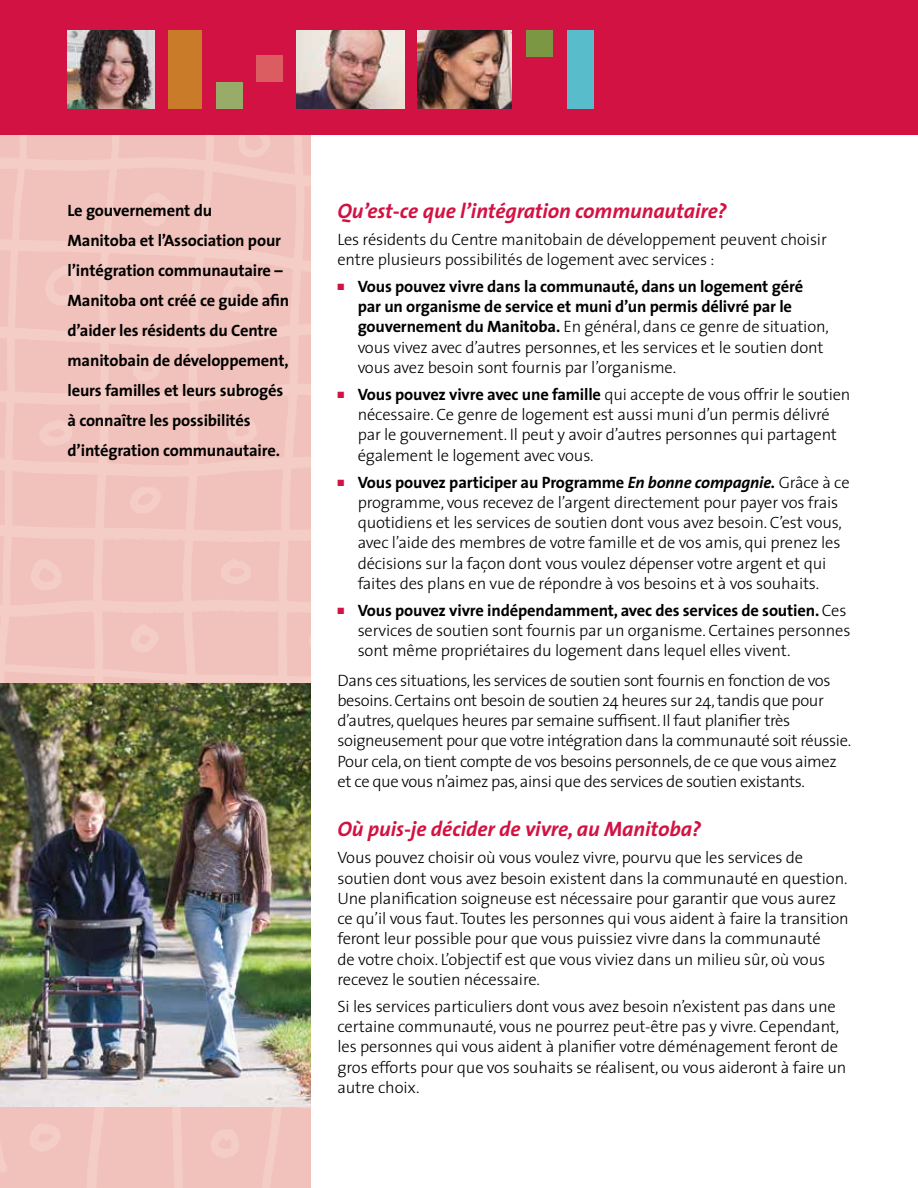
<style>
.page{position:relative;width:918px;height:1188px;background:#fff}
.page>*{position:absolute;margin:0;border:0;box-sizing:border-box;transform-origin:0 0}
.t1{font:italic 700 21px "The Sans";letter-spacing:-.005em;color:#d21242}
.t2{font:300 16.5px/20.2px "The Sans";letter-spacing:-.01em;color:#000}
.t3{font:700 16.5px/30px "The Sans";letter-spacing:-.01em;color:#000}
.s1{color:#d21242}
.s2{font-weight:700}
.s3{font-weight:700;font-style:italic}
</style>
<div class="page">
<img style="left:0;top:135px;width:310px;height:1053px">
<div style="left:0;top:0;width:918px;height:135px;background:#d21242"></div>
<img style="left:0;top:683px;width:310px;height:424px">
<div style="left:567px;top:30px;width:27px;height:79px;background:#58bccb"></div>
<div style="left:526px;top:30px;width:27px;height:27px;background:#7c9743"></div>
<img style="left:297px;top:30px;width:107px;height:79px">
<img style="left:418px;top:30px;width:94px;height:79px">
<div style="left:256px;top:55px;width:27px;height:27px;background:#db5d61"></div>
<div style="left:216px;top:82px;width:27px;height:27px;background:#99ab69"></div>
<div style="left:168px;top:30px;width:34px;height:79px;background:#ca7b2a"></div>
<img style="left:68px;top:30px;width:86px;height:79px">
<p class="t3" style="left:68px;top:195px;width:223px">Le gouvernement du<br>Manitoba et l’Association pour l’intégration communautaire –<br>Manitoba ont créé ce guide afin d’aider les résidents du Centre manitobain de développement, leurs familles et leurs subrogés à connaître les possibilités d’intégration communautaire.</p>
<p class="t1" style="left:338px;top:193px;width:391px">Qu’est-ce que l’intégration communautaire?</p>
<p class="t2" style="left:338px;top:228px;width:491px">Les résidents du Centre manitobain de développement peuvent choisir entre plusieurs possibilités de logement avec services :</p>
<p class="t2" style="left:358px;top:276px;width:473px;text-indent:-20px"><span class="s1">■</span> <span class="s2">Vous pouvez vivre dans la communauté, dans un logement géré par un organisme de service et muni d’un permis délivré par le gouvernement du Manitoba.</span> En général, dans ce genre de situation, vous vivez avec d’autres personnes, et les services et le soutien dont vous avez besoin sont fournis par l’organisme.</p>
<p class="t2" style="left:358px;top:384px;width:494px;text-indent:-20px"><span class="s1">■</span> <span class="s2">Vous pouvez vivre avec une famille</span> qui accepte de vous offrir le soutien nécessaire. Ce genre de logement est aussi muni d’un permis délivré par le gouvernement. Il peut y avoir d’autres personnes qui partagent également le logement avec vous.</p>
<p class="t2" style="left:358px;top:471px;width:493px;text-indent:-20px"><span class="s1">■</span> <span class="s2">Vous pouvez participer au Programme</span> <span class="s3">En bonne compagnie.</span> Grâce à ce programme, vous recevez de l’argent directement pour payer vos frais quotidiens et les services de soutien dont vous avez besoin. C’est vous, avec l’aide des membres de votre famille et de vos amis, qui prenez les décisions sur la façon dont vous voulez dépenser votre argent et qui faites des plans en vue de répondre à vos besoins et à vos souhaits.</p>
<p class="t2" style="left:358px;top:600px;width:494px;text-indent:-20px"><span class="s1">■</span> <span class="s2">Vous pouvez vivre indépendamment, avec des services de soutien.</span> Ces services de soutien sont fournis par un organisme. Certaines personnes sont même propriétaires du logement dans lequel elles vivent.</p>
<p class="t2" style="left:338px;top:669px;width:515px">Dans ces situations, les services de soutien sont fournis en fonction de vos besoins. Certains ont besoin de soutien 24 heures sur 24, tandis que pour d’autres, quelques heures par semaine suffisent. Il faut planifier très soigneusement pour que votre intégration dans la communauté soit réussie.<br>Pour cela, on tient compte de vos besoins personnels, de ce que vous aimez et ce que vous n’aimez pas, ainsi que des services de soutien existants.</p>
<p class="t1" style="left:338px;top:812px;width:365px">Où puis-je décider de vivre, au Manitoba?</p>
<p class="t2" style="left:338px;top:847px;width:513px">Vous pouvez choisir où vous voulez vivre, pourvu que les services de soutien dont vous avez besoin existent dans la communauté en question.<br>Une planification soigneuse est nécessaire pour garantir que vous aurez ce qu’il vous faut. Toutes les personnes qui vous aident à faire la transition feront leur possible pour que vous puissiez vivre dans la communauté<br>de votre choix. L’objectif est que vous viviez dans un milieu sûr, où vous recevez le soutien nécessaire.</p>
<p class="t2" style="left:338px;top:996px;width:510px">Si les services particuliers dont vous avez besoin n’existent pas dans une certaine communauté, vous ne pourrez peut-être pas y vivre. Cependant, les personnes qui vous aident à planifier votre déménagement feront de gros efforts pour que vos souhaits se réalisent, ou vous aideront à faire un autre choix.</p>
</div>
